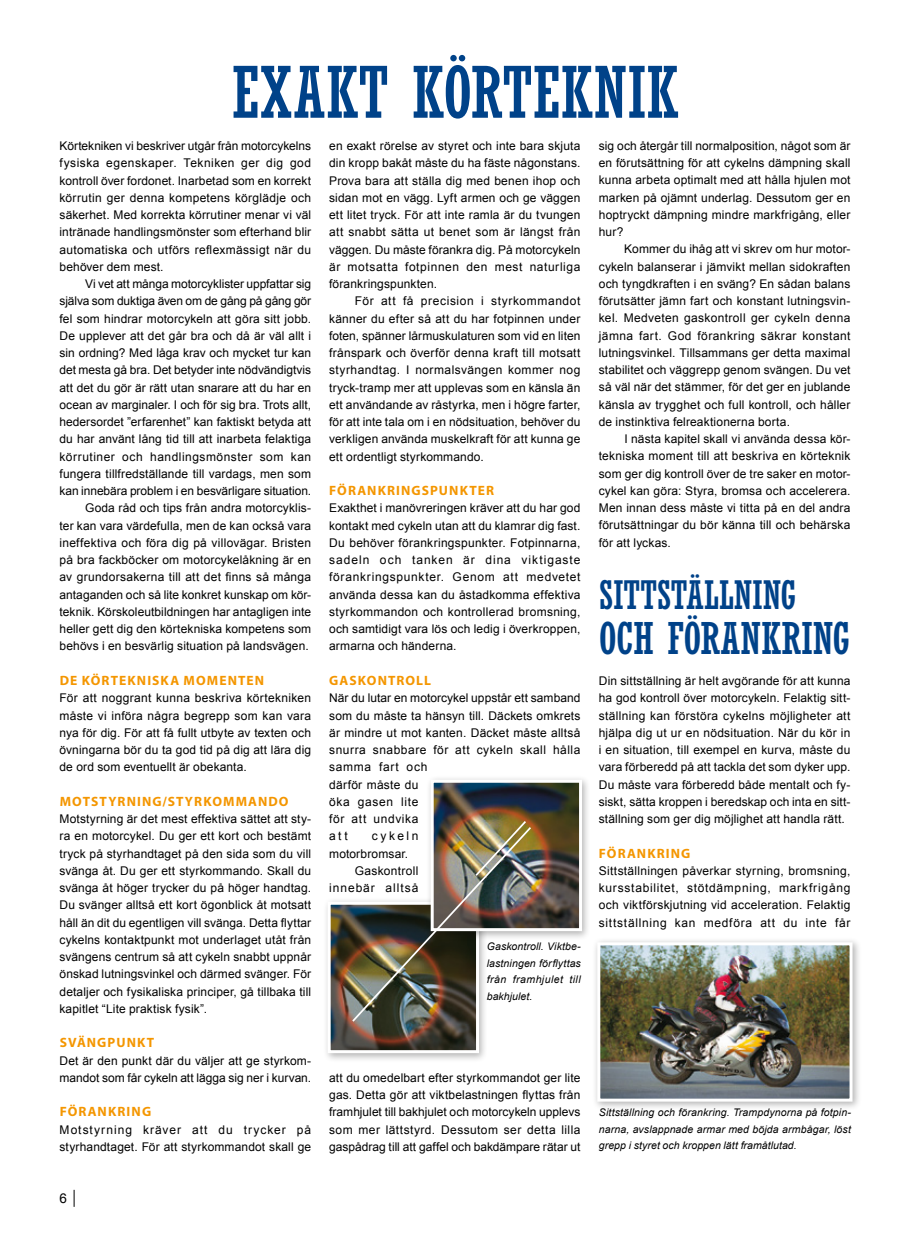
<style>
.page{position:relative;width:910px;height:1242px;background:#fff}
.page>*{position:absolute;margin:0;border:0;box-sizing:border-box;transform-origin:0 0}
.t1{font:condensed 70.5px "Rockwell";letter-spacing:.005em;color:#004289}
.t2{font:condensed 43.5px "Rockwell";color:#004289}
.t3{font:condensed 39px "Rockwell";color:#004289}
.t4{font:700 13.5px "Myriad Pro";letter-spacing:.08em;color:#f49600}
.t5{font:13.5px "Arial";color:#000}
.t6{font:12px/17.2px "Arial";letter-spacing:.01em;color:#000;text-align:justify}
.t7{font:12px "Arial";letter-spacing:.08em;color:#000}
.t8{font:italic 10.5px/16.5px "Arial";letter-spacing:.01em;color:#000;text-align:justify}
</style>
<div class="page">
<div style="left:323px;top:897px;width:165px;height:165px;background:#000;opacity:.3"></div>
<img style="left:332px;top:905px;width:143px;height:144px">
<div style="left:328px;top:901px;width:151px;height:152px;border:3px solid #fff"></div>
<div style="left:426px;top:775px;width:165px;height:165px;background:#000;opacity:.3"></div>
<img style="left:435px;top:783px;width:143px;height:144px">
<div style="left:431px;top:779px;width:151px;height:152px;border:3px solid #fff"></div>
<img style="left:350px;top:819px;width:183px;height:204px">
<div style="left:592px;top:937px;width:270px;height:173px;background:#000;opacity:.3"></div>
<img style="left:601px;top:946px;width:247px;height:151px">
<div style="left:597px;top:942px;width:255px;height:159px;border:3px solid #fff"></div>
<svg style="left:74px;top:1189px;width:1px;height:17px"></svg>
<h1 class="t1" style="left:232px;top:52px;width:448px">EXAKT KÖRTEKNIK</h1>
<p class="t6" style="left:60px;top:137px;width:253px">Körtekniken vi beskriver utgår från motorcykelns fysiska egenskaper. Tekniken ger dig god kontroll över fordonet. Inarbetad som en korrekt körrutin ger denna kompetens körglädje och säkerhet. Med korrekta körrutiner menar vi väl intränade handlingsmönster som efterhand blir automatiska och utförs reflexmässigt när du behöver dem mest.</p>
<p class="t6" style="left:60px;top:275px;width:253px;text-align:right">Vi vet att många motorcyklister uppfattar sig själva som duktiga även om de gång på gång gör fel som hindrar motorcykeln att göra sitt jobb.<br>De upplever att det går bra och då är väl allt i sin ordning? Med låga krav och mycket tur kan det mesta gå bra. Det betyder inte nödvändigtvis att det du gör är rätt utan snarare att du har en ocean av marginaler. I och för sig bra. Trots allt, hedersordet ”erfarenhet” kan faktiskt betyda att du har använt lång tid till att inarbeta felaktiga körrutiner och handlingsmönster som kan fungera tillfredställande till vardags, men som kan innebära problem i en besvärligare situation.<br>Goda råd och tips från andra motorcyklis-<br>ter kan vara värdefulla, men de kan också vara ineffektiva och föra dig på villovägar. Bristen på bra fackböcker om motorcykelåkning är en av grundorsakerna till att det finns så många antaganden och så lite konkret kunskap om kör&shy;teknik. Körskoleutbildningen har antagligen inte heller gett dig den körtekniska kompetens som behövs i en besvärlig situation på landsvägen.</p>
<p class="t4" style="left:60px;top:671px;width:206px">DE KÖRTEKNISKA MOMENTEN</p>
<p class="t6" style="left:60px;top:689px;width:253px">För att noggrant kunna beskriva körtekniken måste vi införa några begrepp som kan vara nya för dig. För att få fullt utbyte av texten och övningarna bör du ta god tid på dig att lära dig de ord som eventuellt är obekanta.</p>
<p class="t4" style="left:60px;top:792px;width:230px">MOTSTYRNING/STYRKOMMANDO</p>
<p class="t6" style="left:60px;top:810px;width:253px">Motstyrning är det mest effektiva sättet att sty&shy;ra en motorcykel. Du ger ett kort och bestämt tryck på styrhandtaget på den sida som du vill svänga åt. Du ger ett styrkommando. Skall du svänga åt höger trycker du på höger handtag.<br>Du svänger alltså ett kort ögonblick åt motsatt håll än dit du egentligen vill svänga. Detta flyttar cykelns kontaktpunkt mot underlaget utåt från svängens centrum så att cykeln snabbt uppnår önskad lutningsvinkel och därmed svänger. För detaljer och fysikaliska principer, gå tillbaka till kapitlet “Lite praktisk fysik”.</p>
<p class="t4" style="left:60px;top:1034px;width:96px">SVÄNGPUNKT</p>
<p class="t6" style="left:60px;top:1052px;width:253px">Det är den punkt där du väljer att ge styrkom&shy;mandot som får cykeln att lägga sig ner i kurvan.</p>
<p class="t4" style="left:60px;top:1103px;width:93px">FÖRANKRING</p>
<p class="t6" style="left:60px;top:1121px;width:253px">Motstyrning kräver att du trycker på styrhandtaget. För att styrkommandot skall ge</p>
<p class="t5" style="left:60px;top:1189px;width:9px">6</p>
<p class="t6" style="left:329px;top:137px;width:253px">en exakt rörelse av styret och inte bara skjuta din kropp bakåt måste du ha fäste någonstans.<br>Prova bara att ställa dig med benen ihop och sidan mot en vägg. Lyft armen och ge väggen ett litet tryck. För att inte ramla är du tvungen att snabbt sätta ut benet som är längst från väggen. Du måste förankra dig. På motorcykeln är motsatta fotpinnen den mest naturliga förankringspunkten.</p>
<p class="t6" style="left:329px;top:293px;width:253px;text-indent:26px">För att få precision i styrkommandot känner du efter så att du har fotpinnen under foten, spänner lårmuskulaturen som vid en liten frånspark och överför denna kraft till motsatt styrhandtag. I normalsvängen kommer nog tryck-tramp mer att upplevas som en känsla än ett användande av råstyrka, men i högre farter, för att inte tala om i en nödsituation, behöver du verkligen använda muskelkraft för att kunna ge ett ordentligt styrkommando.</p>
<p class="t4" style="left:329px;top:482px;width:166px">FÖRANKRINGSPUNKTER</p>
<p class="t6" style="left:329px;top:500px;width:253px">Exakthet i manövreringen kräver att du har god kontakt med cykeln utan att du klamrar dig fast.<br>Du behöver förankringspunkter. Fotpinnarna, sadeln och tanken är dina viktigaste förankringspunkter. Genom att medvetet använda dessa kan du åstadkomma effektiva styrkommandon och kontrollerad bromsning, och samtidigt vara lös och ledig i överkroppen, armarna och händerna.</p>
<p class="t4" style="left:329px;top:671px;width:103px">GASKONTROLL</p>
<p class="t6" style="left:329px;top:689px;width:253px;text-align:left">När du lutar en motorcykel uppstår ett samband som du måste ta hänsyn till. Däckets omkrets är mindre ut mot kanten. Däcket måste alltså snurra snabbare för att cykeln skall hålla samma fart och<br>därför måste du<br>öka gasen lite<br>för att undvika<br>att</p>
<p class="t6" style="left:372px;top:827px;width:48px">cykeln</p>
<p class="t6" style="left:329px;top:845px;width:81px">motorbromsar.</p>
<p class="t6" style="left:355px;top:862px;width:65px">Gaskontroll</p>
<p class="t7" style="left:329px;top:880px;width:91px">innebär alltså</p>
<p class="t8" style="left:487px;top:938px;width:95px">Gaskontroll. Viktbe&shy;lastningen förflyttas från framhjulet till bakhjulet.</p>
<p class="t6" style="left:599px;top:137px;width:253px">sig och återgår till normalposition, något som är en förutsättning för att cykelns dämpning skall kunna arbeta optimalt med att hålla hjulen mot marken på ojämnt underlag. Dessutom ger en hoptryckt dämpning mindre markfrigång, eller hur?</p>
<p class="t6" style="left:599px;top:241px;width:253px;text-indent:26px">Kommer du ihåg att vi skrev om hur motor&shy;cykeln balanserar i jämvikt mellan sidokraften och tyngdkraften i en sväng? En sådan balans förutsätter jämn fart och konstant lutningsvin&shy;kel. Medveten gaskontroll ger cykeln denna jämna fart. God förankring säkrar konstant lutningsvinkel. Tillsammans ger detta maximal stabilitet och väggrepp genom svängen. Du vet så väl när det stämmer, för det ger en jublande känsla av trygghet och full kontroll, och håller de instinktiva felreaktionerna borta.</p>
<p class="t6" style="left:599px;top:430px;width:253px;text-indent:26px">I nästa kapitel skall vi använda dessa kör&shy;tekniska moment till att beskriva en körteknik som ger dig kontroll över de tre saker en motor&shy;cykel kan göra: Styra, bromsa och accelerera.<br>Men innan dess måste vi titta på en del andra förutsättningar du bör känna till och behärska för att lyckas.</p>
<h3 class="t3" style="left:599px;top:573px;width:199px">SITTSTÄLLNING</h3>
<h2 class="t2" style="left:599px;top:614px;width:253px">OCH FÖRANKRING</h2>
<p class="t6" style="left:599px;top:672px;width:253px">Din sittställning är helt avgörande för att kunna ha god kontroll över motorcykeln. Felaktig sitt&shy;ställning kan förstöra cykelns möjligheter att hjälpa dig ut ur en nödsituation. När du kör in i en situation, till exempel en kurva, måste du vara förberedd på att tackla det som dyker upp.<br>Du måste vara förberedd både mentalt och fy&shy;siskt, sätta kroppen i beredskap och inta en sitt&shy;ställning som ger dig möjlighet att handla rätt.</p>
<p class="t4" style="left:599px;top:844px;width:93px">FÖRANKRING</p>
<p class="t6" style="left:599px;top:862px;width:253px">Sittställningen påverkar styrning, bromsning, kursstabilitet, stötdämpning, markfrigång och viktförskjutning vid acceleration. Felaktig sittställning kan medföra att du inte får</p>
<p class="t6" style="left:329px;top:1069px;width:253px">att du omedelbart efter styrkommandot ger lite gas. Detta gör att viktbelastningen flyttas från framhjulet till bakhjulet och motorcykeln upplevs som mer lättstyrd. Dessutom ser detta lilla gaspådrag till att gaffel och bakdämpare rätar ut</p>
<p class="t8" style="left:599px;top:1104px;width:254px">Sittställning och förankring. Trampdynorna på fotpin&shy;narna, avslappnade armar med böjda armbågar, löst grepp i styret och kroppen lätt framåtlutad.</p>
</div>
